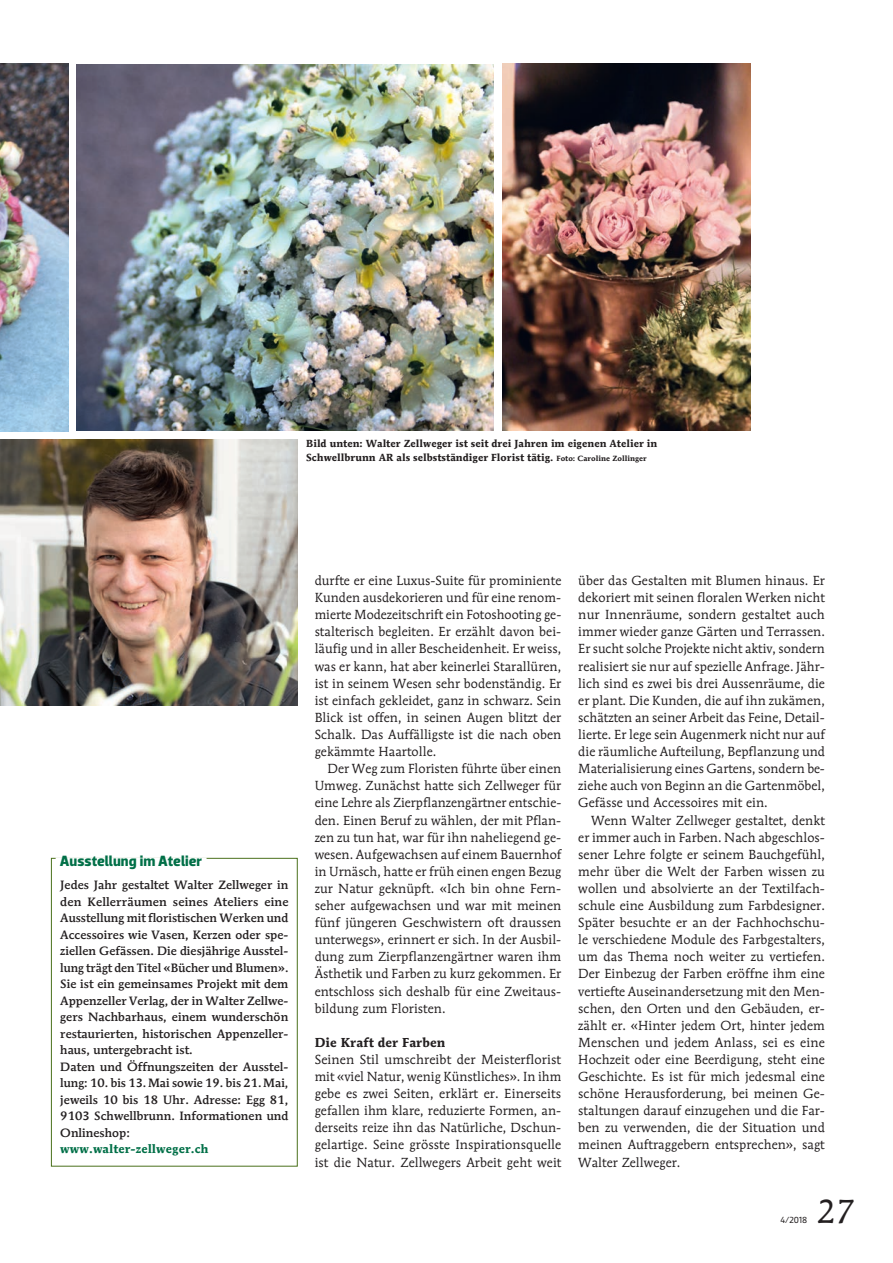
<style>
.page{position:relative;width:893px;height:1263px;background:#fff}
.page>*{position:absolute;margin:0;border:0;box-sizing:border-box;transform-origin:0 0}
.t1{font:33px "Mendoza Roman";color:#231f20}
.t2{font:700 15px "Dobra";color:#006f47}
.t3{font:13.05px/17.1px "Mendoza Roman";letter-spacing:.005em;color:#231f20;text-align:justify}
.t4{font:700 12.9px "Mendoza Roman";letter-spacing:.005em;color:#231f20}
.t5{font:500 12px/16.5px "Mendoza Roman";letter-spacing:.005em;color:#231f20}
.t6{font:700 12px "Mendoza Roman";letter-spacing:.005em;color:#006f47}
.t7{font:700 10.2px/14.2px "Mendoza Roman";letter-spacing:.005em;color:#231f20}
.t8{font:9px "Dobra";color:#231f20}
.s1{font-size:7.5px}
</style>
<div class="page">
<img style="left:0;top:64px;width:68px;height:367px">
<img style="left:502px;top:64px;width:248px;height:367px">
<div style="left:51px;top:858px;width:247px;height:308px;border:1px solid #4b711c"></div>
<hr style="left:56px;top:857px;width:151px;height:3px;background:#fff">
<img style="left:0;top:440px;width:298px;height:265px">
<img style="left:77px;top:64px;width:417px;height:367px">
<p class="t7" style="left:306px;top:436px;width:353px">Bild unten: Walter Zellweger ist seit drei Jahren im eigenen Atelier in<br>Schwellbrunn AR als selbstständiger Florist tätig. <span class="s1">Foto: Caroline Zollinger</span></p>
<p class="t2" style="left:60px;top:852px;width:144px">Ausstellung im Atelier</p>
<p class="t5" style="left:60px;top:876px;width:230px">Jedes Jahr gestaltet Walter Zellweger in den Kellerräumen seines Ateliers eine Ausstellung mit floristischen Werken und Accessoires wie Vasen, Kerzen oder spe&shy;ziellen Gefässen. Die diesjährige Ausstel&shy;lung trägt den Titel «Bücher und Blumen».<br>Sie ist ein gemeinsames Projekt mit dem Appenzeller Verlag, der in Walter Zellwe&shy;gers Nachbarhaus, einem wunderschön restaurierten, historischen Appenzeller&shy;haus, untergebracht ist.<br>Daten und Öffnungszeiten der Ausstel&shy;lung: 10. bis 13.Mai sowie 19. bis 21.Mai, jeweils 10 bis 18 Uhr. Adresse: Egg 81, 9103 Schwellbrunn. Informationen und Onlineshop:</p>
<p class="t6" style="left:60px;top:1141px;width:150px">www.walter-zellweger.ch</p>
<p class="t3" style="left:315px;top:572px;width:248px">durfte er eine Luxus-Suite für prominiente Kunden ausdekorieren und für eine renom&shy;mierte Modezeitschrift ein Fotoshooting ge&shy;stalterisch begleiten. Er erzählt davon bei&shy;läufig und in aller Bescheidenheit. Er weiss, was er kann, hat aber keinerlei Starallüren, ist in seinem Wesen sehr bodenständig. Er ist einfach gekleidet, ganz in schwarz. Sein Blick ist offen, in seinen Augen blitzt der Schalk. Das Auffälligste ist die nach oben gekämmte Haartolle.</p>
<p class="t3" style="left:315px;top:760px;width:248px;text-indent:13px">Der Weg zum Floristen führte über einen Umweg. Zunächst hatte sich Zellweger für eine Lehre als Zierpflanzengärtner entschie&shy;den. Einen Beruf zu wählen, der mit Pflan&shy;zen zu tun hat, war für ihn naheliegend ge&shy;wesen. Aufgewachsen auf einem Bauernhof in Urnäsch, hatte er früh einen engen Bezug zur Natur geknüpft. «Ich bin ohne Fern&shy;seher aufgewachsen und war mit meinen fünf jüngeren Geschwistern oft draussen unterwegs», erinnert er sich. In der Ausbil&shy;dung zum Zierpflanzengärtner waren ihm Ästhetik und Farben zu kurz gekommen. Er entschloss sich deshalb für eine Zweitaus&shy;bildung zum Floristen.</p>
<p class="t4" style="left:315px;top:1034px;width:132px">Die Kraft der Farben</p>
<p class="t3" style="left:315px;top:1051px;width:248px">Seinen Stil umschreibt der Meisterflorist mit «viel Natur, wenig Künstliches». In ihm gebe es zwei Seiten, erklärt er. Einerseits gefallen ihm klare, reduzierte Formen, an&shy;derseits reize ihn das Natürliche, Dschun&shy;gelartige. Seine grösste Inspirationsquelle ist die Natur. Zellwegers Arbeit geht weit</p>
<p class="t3" style="left:578px;top:572px;width:248px">über das Gestalten mit Blumen hinaus. Er dekoriert mit seinen floralen Werken nicht nur Innenräume, sondern gestaltet auch immer wieder ganze Gärten und Terrassen.<br>Er sucht solche Projekte nicht aktiv, sondern realisiert sie nur auf spezielle Anfrage. Jähr&shy;lich sind es zwei bis drei Aussenräume, die er plant. Die Kunden, die auf ihn zukämen, schätzten an seiner Arbeit das Feine, Detail&shy;lierte. Er lege sein Augenmerk nicht nur auf die räumliche Aufteilung, Bepflanzung und Materialisierung eines Gartens, sondern be&shy;ziehe auch von Beginn an die Gartenmöbel, Gefässe und Accessoires mit ein.</p>
<p class="t3" style="left:578px;top:811px;width:248px;text-indent:13px">Wenn Walter Zellweger gestaltet, denkt er immer auch in Farben. Nach abgeschlos&shy;sener Lehre folgte er seinem Bauchgefühl, mehr über die Welt der Farben wissen zu wollen und absolvierte an der Textilfach&shy;schule eine Ausbildung zum Farbdesigner.<br>Später besuchte er an der Fachhochschu&shy;le verschiedene Module des Farbgestalters, um das Thema noch weiter zu vertiefen.<br>Der Einbezug der Farben eröffne ihm eine vertiefte Auseinandersetzung mit den Men&shy;schen, den Orten und den Gebäuden, er&shy;zählt er. «Hinter jedem Ort, hinter jedem Menschen und jedem Anlass, sei es eine Hochzeit oder eine Beerdigung, steht eine Geschichte. Es ist für mich jedesmal eine schöne Herausforderung, bei meinen Ge&shy;staltungen darauf einzugehen und die Far&shy;ben zu verwenden, die der Situation und meinen Auftraggebern entsprechen», sagt Walter Zellweger.</p>
<p class="t8" style="left:780px;top:1214px;width:28px">4/2018</p>
<h1 class="t1" style="left:817px;top:1191px;width:39px">27</h1>
</div>
